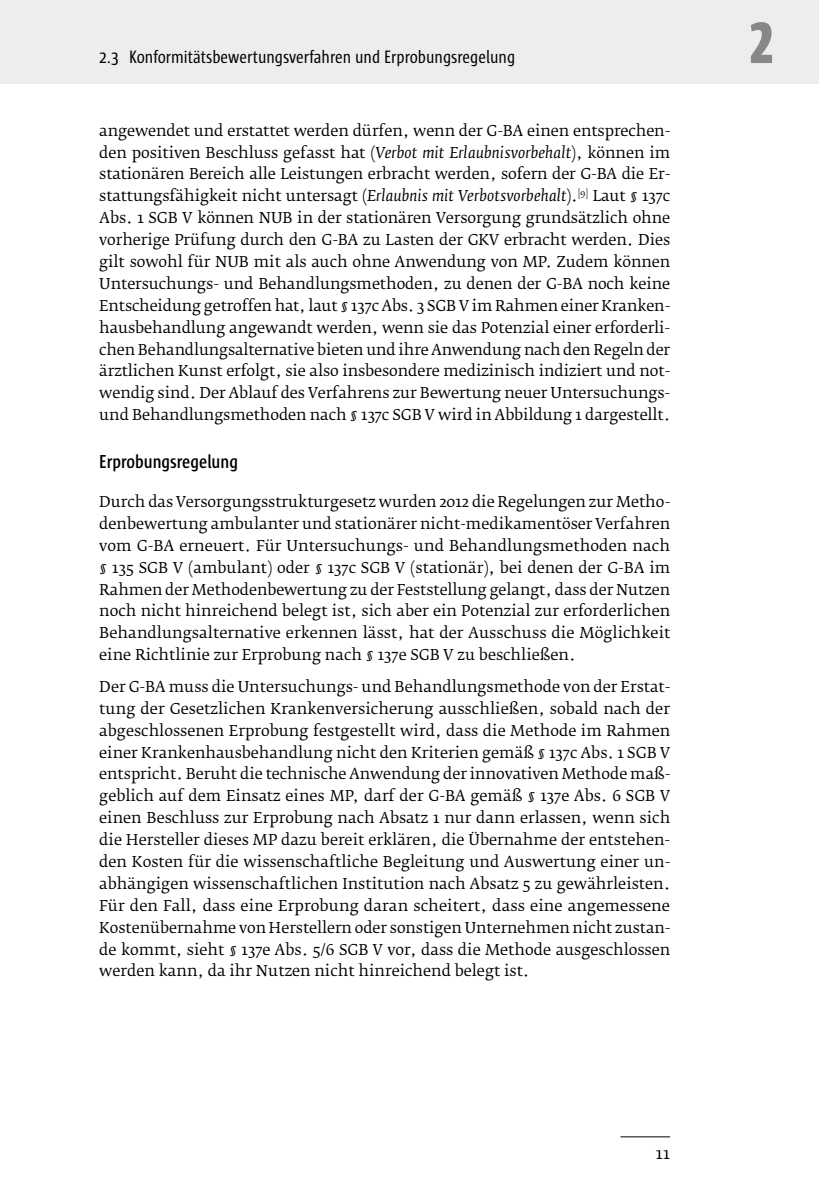
<style>
.page{position:relative;width:819px;height:1191px;background:#fff}
.page>*{position:absolute;margin:0;border:0;box-sizing:border-box;transform-origin:0 0}
.t1{font:800 59.5px "Sun Cd";color:#888}
.t2{font:600 19.25px "Sun Cd";color:#000}
.t3{font:18.38px "Sun Cd";color:#000}
.t4{font:15.75px "Fedra Serif B Pro";color:#000}
.t5{font:14.88px/21.9px "Fedra Serif B Pro";color:#000;text-align:justify}
.s1{font-style:italic}
</style>
<div class="page">
<div style="left:0;top:0;width:819px;height:84px;background:#ededed"></div>
<hr style="left:620px;top:1136px;width:50px;height:1px;background:#000">
<p class="t3" style="left:99px;top:47px;width:417px">2.3 Konformitätsbewertungsverfahren und Erprobungsregelung</p>
<p class="t5" style="left:99px;top:120px;width:572px">angewendet und erstattet werden dürfen, wenn der G-BA einen entsprechen&shy;den positiven Beschluss gefasst hat (<span class="s1">Verbot mit Erlaubnisvorbehalt</span>), können im stationären Bereich alle Leistungen erbracht werden, sofern der G-BA die Er&shy;stattungsfähigkeit nicht untersagt (<span class="s1">Erlaubnis mit Verbotsvorbehalt</span>).<sup>[9]</sup> Laut § 137c Abs. 1 SGB V können NUB in der stationären Versorgung grundsätzlich ohne vorherige Prüfung durch den G-BA zu Lasten der GKV erbracht werden. Dies gilt sowohl für NUB mit als auch ohne Anwendung von MP. Zudem können Untersuchungs- und Behandlungsmethoden, zu denen der G-BA noch keine Entscheidung getroffen hat, laut § 137c Abs. 3 SGB V im Rahmen einer Kranken&shy;hausbehandlung angewandt werden, wenn sie das Potenzial einer erforderli&shy;chen Behandlungsalternative bieten und ihre Anwendung nach den Regeln der ärztlichen Kunst erfolgt, sie also insbesondere medizinisch indiziert und not&shy;wendig sind. Der Ablauf des Verfahrens zur Bewertung neuer Untersuchungs&shy;und Behandlungsmethoden nach § 137c SGB V wird in Abbildung 1 dargestellt.</p>
<p class="t2" style="left:99px;top:451px;width:140px">Erprobungsregelung</p>
<p class="t5" style="left:99px;top:491px;width:572px">Durch das Versorgungsstrukturgesetz wurden 2012 die Regelungen zur Metho&shy;denbewertung ambulanter und stationärer nicht-medikamentöser Verfahren vom G-BA erneuert. Für Untersuchungs- und Behandlungsmethoden nach § 135 SGB V (ambulant) oder § 137c SGB V (stationär), bei denen der G-BA im Rahmen der Methodenbewertung zu der Feststellung gelangt, dass der Nutzen noch nicht hinreichend belegt ist, sich aber ein Potenzial zur erforderlichen Behandlungsalternative erkennen lässt, hat der Ausschuss die Möglichkeit eine Richtlinie zur Erprobung nach § 137e SGB V zu beschließen.</p>
<p class="t5" style="left:99px;top:676px;width:572px">Der G-BA muss die Untersuchungs- und Behandlungsmethode von der Erstat&shy;tung der Gesetzlichen Krankenversicherung ausschließen, sobald nach der abgeschlossenen Erprobung festgestellt wird, dass die Methode im Rahmen einer Krankenhausbehandlung nicht den Kriterien gemäß § 137c Abs. 1 SGB V entspricht. Beruht die technische Anwendung der innovativen Methode maß&shy;geblich auf dem Einsatz eines MP, darf der G-BA gemäß § 137e Abs. 6 SGB V einen Beschluss zur Erprobung nach Absatz 1 nur dann erlassen, wenn sich die Hersteller dieses MP dazu bereit erklären, die Übernahme der entstehen&shy;den Kosten für die wissenschaftliche Begleitung und Auswertung einer un&shy;abhängigen wissenschaftlichen Institution nach Absatz 5 zu gewährleisten.<br>Für den Fall, dass eine Erprobung daran scheitert, dass eine angemessene Kostenübernahme von Herstellern oder sonstigen Unternehmen nicht zustan&shy;de kommt, sieht § 137e Abs. 5/6 SGB V vor, dass die Methode ausgeschlossen werden kann, da ihr Nutzen nicht hinreichend belegt ist.</p>
<p class="t4" style="left:656px;top:1144px;width:16px">11</p>
<h1 class="t1" style="left:749px;top:10px;width:25px">2</h1>
</div>
